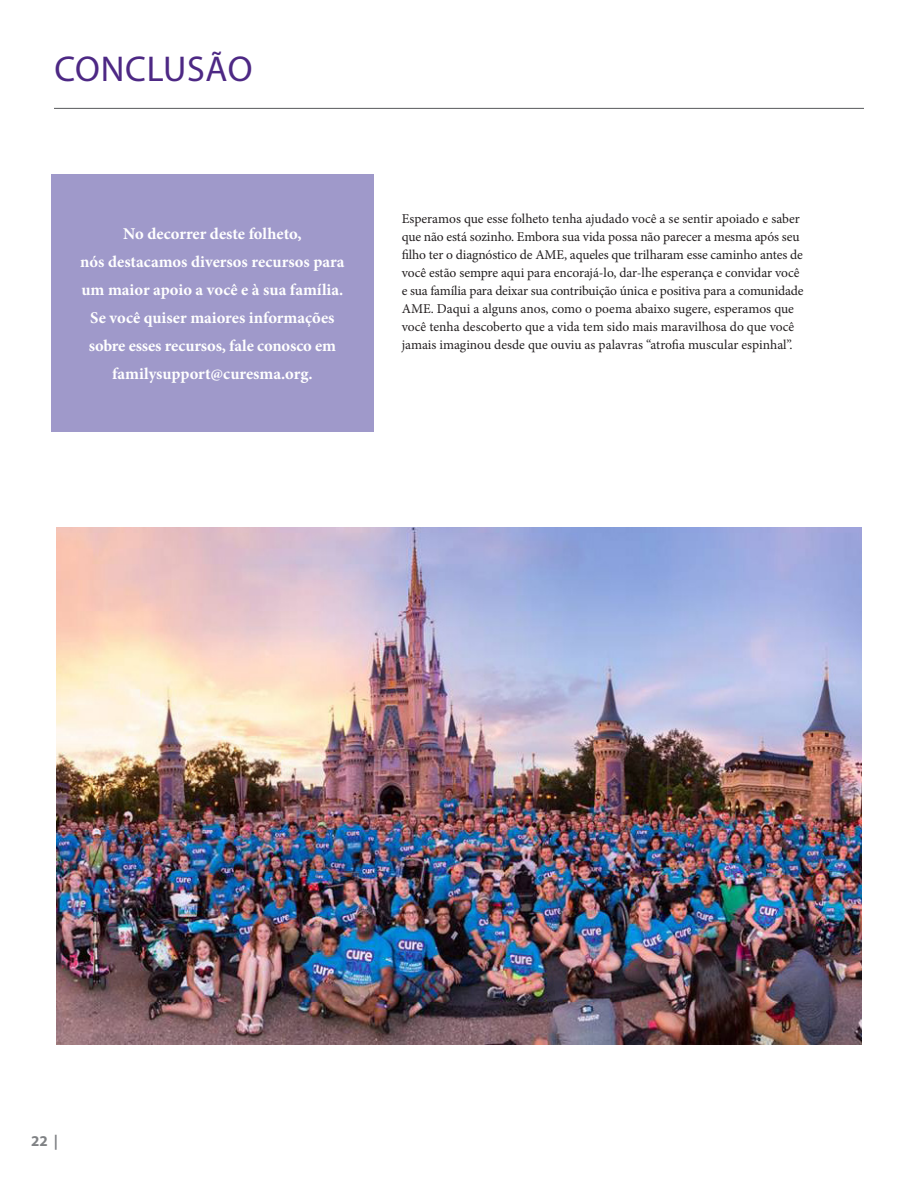
<style>
.page{position:relative;width:918px;height:1188px;background:#fff}
.page>*{position:absolute;margin:0;border:0;box-sizing:border-box;transform-origin:0 0}
.t1{font:36px "Myriad Pro";letter-spacing:.02em;color:#4d2884}
.t2{font:700 16.5px/27.9px "Minion Pro";color:#fff;text-align:center}
.t3{font:700 15px "Myriad Pro";color:#808285}
.t4{font:13.5px/18px "Minion Pro";letter-spacing:-.005em;color:#231f20}
</style>
<div class="page">
<div style="left:51px;top:175px;width:322px;height:257px;background:#9f99ca"></div>
<hr style="left:54px;top:108px;width:810px;height:1px;background:#57585a">
<img style="left:56px;top:527px;width:806px;height:517px">
<p class="t1" style="left:54px;top:47px;width:200px">CONCLUSÃO</p>
<p class="t2" style="left:80px;top:220px;width:266px">No decorrer deste folheto,<br>nós destacamos diversos recursos para um maior apoio a você e à sua família.<br>Se você quiser maiores informações sobre esses recursos, fale conosco em familysupport@curesma.org.</p>
<p class="t4" style="left:402px;top:209px;width:403px">Esperamos que esse folheto tenha ajudado você a se sentir apoiado e saber que não está sozinho. Embora sua vida possa não parecer a mesma após seu filho ter o diagnóstico de AME, aqueles que trilharam esse caminho antes de você estão sempre aqui para encorajá-lo, dar-lhe esperança e convidar você e sua família para deixar sua contribuição única e positiva para a comunidade AME. Daqui a alguns anos, como o poema abaixo sugere, esperamos que você tenha descoberto que a vida tem sido mais maravilhosa do que você jamais imaginou desde que ouviu as palavras “atrofia muscular espinhal”.</p>
<p class="t3" style="left:31px;top:1131px;width:28px">22 |</p>
</div>
